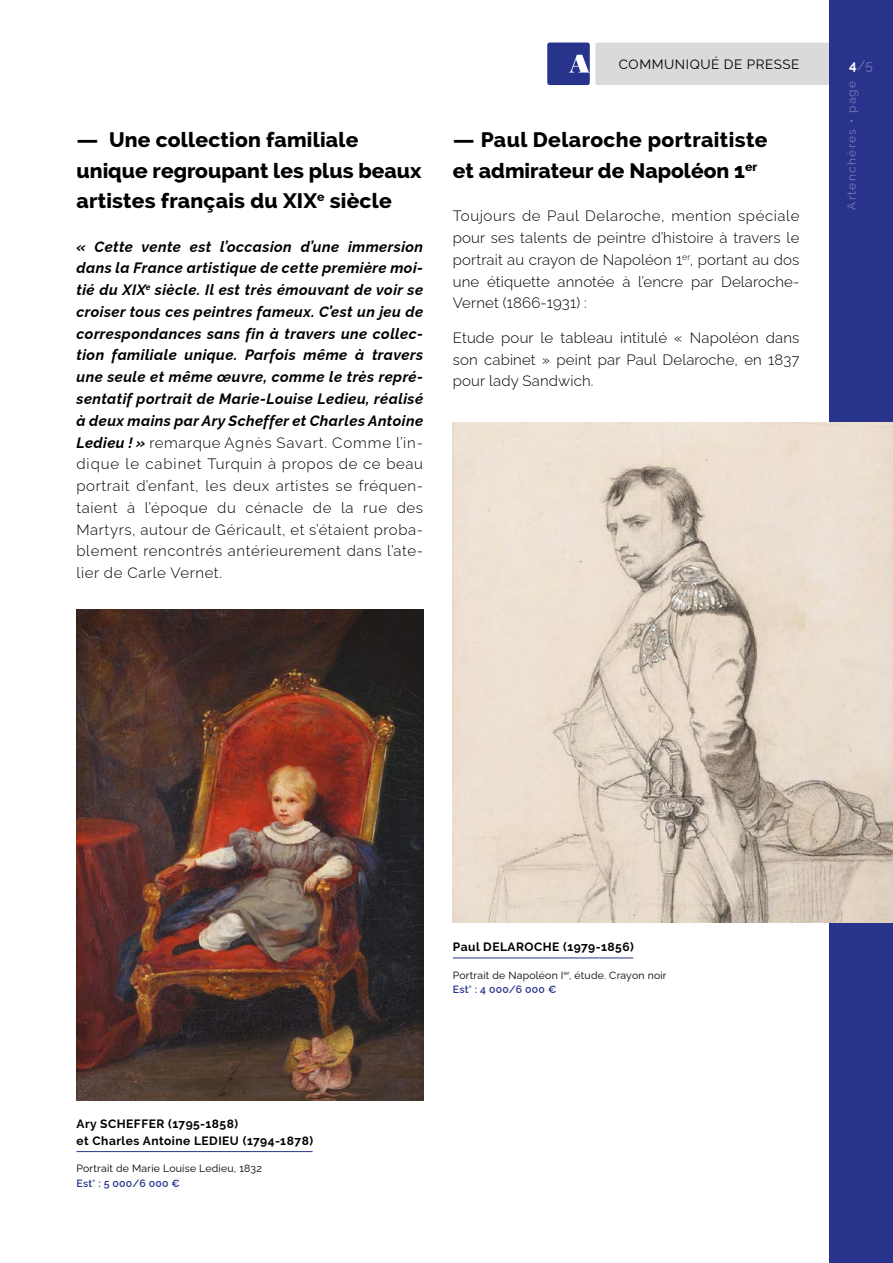
<style>
.page{position:relative;width:893px;height:1263px;background:#fff}
.page>*{position:absolute;margin:0;border:0;box-sizing:border-box;transform-origin:0 0}
.t1{font:800 21px/30.5px "Raleway";letter-spacing:.01em;color:#000;scale:1.12 1}
.t2{font:italic 700 15px/21.8px "Raleway";letter-spacing:.03em;color:#000;text-align:justify}
.t3{font:300 15px/21.8px "Raleway";letter-spacing:.01em;color:#000;text-align:justify}
.t4{font:13.5px "Raleway";letter-spacing:.04em;color:#000}
.t5{font:13.5px "Raleway";color:#7a78b8}
.t6{font:700 12px/16.8px "Raleway";letter-spacing:.04em;color:#000}
.t7{font:12px "Raleway";letter-spacing:.11em;color:#7a78b8}
.t8{font:10.5px/14.7px "Raleway";letter-spacing:.02em;color:#000}
.t9{font:600 10.5px "Raleway";letter-spacing:.02em;color:#28348b}
.s1{font-weight:300;font-style:normal}
.s2{font-weight:700;color:#fff}
.s3{font-weight:600;color:#28348b}
</style>
<div class="page">
<div style="left:829px;top:0;width:64px;height:1263px;background:#28348b"></div>
<div style="left:547px;top:43px;width:43px;height:42px;background:#28348b;border-radius:3px"></div>
<svg style="left:569px;top:43px;width:260px;height:42px;background:#cfcfd5"></svg>
<img style="left:77px;top:609px;width:346px;height:491px">
<img style="left:453px;top:423px;width:440px;height:500px">
<hr style="left:77px;top:1151px;width:236px;height:1px;background:#28348b">
<hr style="left:453px;top:957px;width:180px;height:1px;background:#28348b">
<h1 class="t1" style="left:77px;top:125px;width:310px">— Une collection familiale unique regroupant les plus beaux artistes français du XIX<sup>e</sup> siècle</h1>
<p class="t2" style="left:77px;top:234px;width:348px">« Cette vente est l’occasion d’une immersion dans la France artistique de cette première moi&shy;tié du XIX<sup>e</sup> siècle. Il est très émouvant de voir se croiser tous ces peintres fameux. C’est un jeu de correspondances sans fin à travers une collec&shy;tion familiale unique. Parfois même à travers une seule et même œuvre, comme le très repré&shy;sentatif portrait de Marie-Louise Ledieu, réalisé à deux mains par Ary Scheffer et Charles Antoine Ledieu ! » <span class="s1">remarque Agnès Savart. Comme l’in&shy;dique le cabinet Turquin à propos de ce beau portrait d’enfant, les deux artistes se fréquen&shy;taient à l’époque du cénacle de la rue des Martyrs, autour de Géricault, et s’étaient proba&shy;blement rencontrés antérieurement dans l’ate&shy;lier de Carle Vernet.</span></p>
<p class="t4" style="left:619px;top:54px;width:182px">COMMUNIQUÉ DE PRESSE</p>
<h1 class="t1" style="left:453px;top:125px;width:282px">— Paul Delaroche portraitiste et admirateur de Napoléon 1<sup>er</sup></h1>
<p class="t3" style="left:453px;top:203px;width:348px">Toujours de Paul Delaroche, mention spéciale pour ses talents de peintre d’histoire à travers le portrait au crayon de Napoléon 1<sup>er</sup>, portant au dos une étiquette annotée à l’encre par Delaroche-Vernet (1866-1931) :</p>
<p class="t3" style="left:453px;top:325px;width:348px">Etude pour le tableau intitulé « Napoléon dans son cabinet » peint par Paul Delaroche, en 1837 pour lady Sandwich.</p>
<p class="t5" style="left:849px;top:54px;width:25px"><span class="s2">4</span>/5</p>
<p class="t7" style="left:842px;top:210px;width:130px;rotate:-90deg">Artenchères • page</p>
<p class="t6" style="left:77px;top:1115px;width:238px">Ary SCHEFFER (1795-1858)<br>et Charles Antoine LEDIEU (1794-1878)</p>
<p class="t8" style="left:77px;top:1160px;width:187px">Portrait de Marie Louise Ledieu, 1832</p>
<p class="t9" style="left:77px;top:1175px;width:105px">Est° : 5 000/6 000 €</p>
<p class="t6" style="left:453px;top:939px;width:182px">Paul DELAROCHE (1979-1856)</p>
<p class="t8" style="left:453px;top:966px;width:215px">Portrait de Napoléon I<sup>er</sup>, étude. Crayon noir<br><span class="s3">Est° : 4 000/6 000 €</span></p>
</div>
